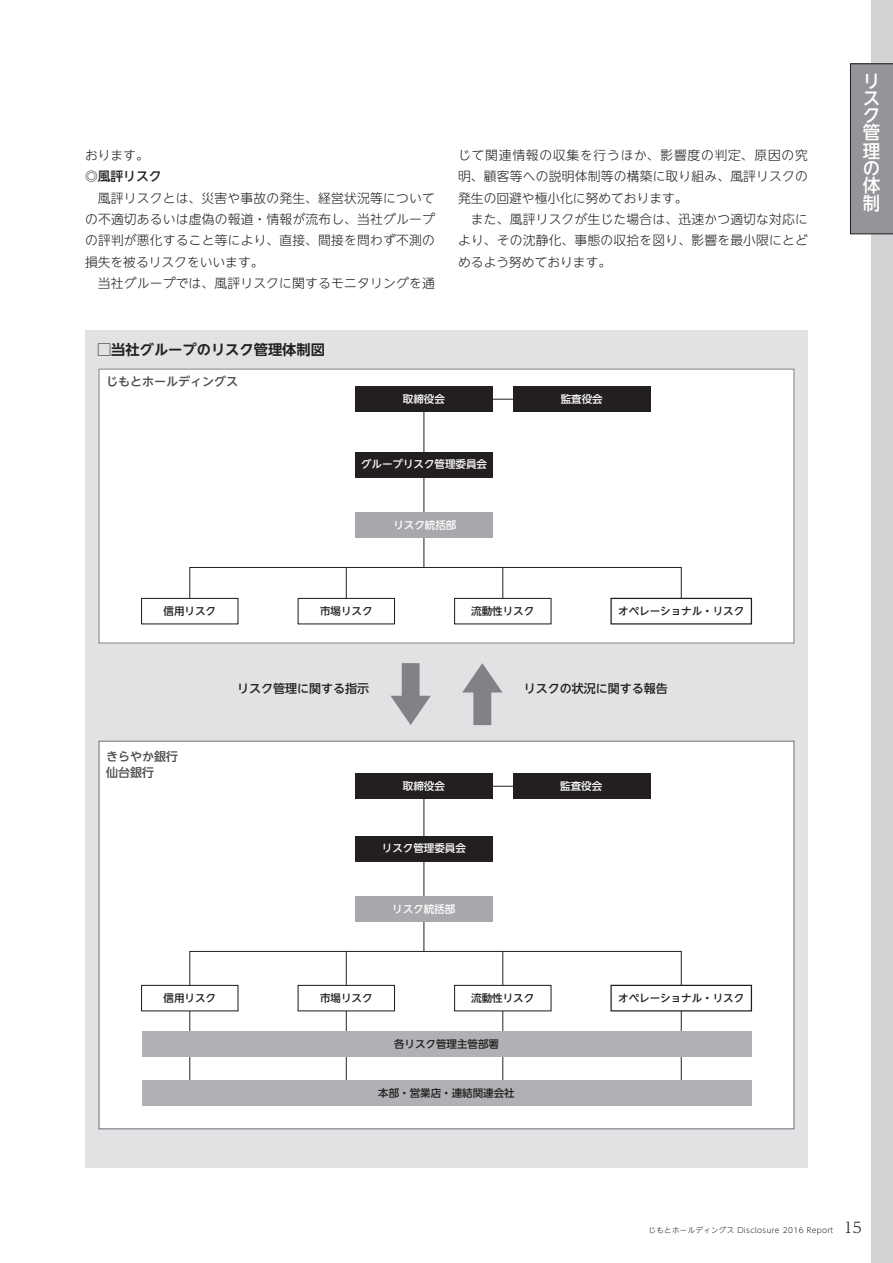
<style>
.page{position:relative;width:893px;height:1263px;background:#fff}
.page>*{position:absolute;margin:0;border:0;box-sizing:border-box;transform-origin:0 0}
.t1{font:500 18px/17.5px "UD Shin Go NT Pro";color:#fff}
.t2{font:700 14.25px "UD Shin Go NT Pro De";color:#231f20}
.t3{font:300 12.75px/21.3px "UD Shin Go NT Pro";letter-spacing:.02em;color:#231f20;text-align:justify}
.t4{font:500 12.75px "UD Shin Go NT Pro";color:#231f20}
.t5{font:500 12px "UD Shin Go NT Pro";color:#231f20}
.t6{font:500 12px/15.9px "UD Shin Go NT Pro";color:#4b4c4d}
.t7{font:500 10.5px "UD Shin Go NT Pro";color:#231f20}
.t8{font:500 10.5px "UD Shin Go NT Pro";color:#fff}
.t9{font:300 7.5px "UD Shin Go NT Pro";letter-spacing:.05em;color:#231f20}
.s1{font-family:"UD Reimin Pro";font-size:14.85px}
</style>
<div class="page">
<div style="left:872px;top:0;width:21px;height:1263px;background:#d1d2d4"></div>
<div style="left:850px;top:64px;width:43px;height:170px;background:#939598"></div>
<div style="left:85px;top:330px;width:723px;height:838px;background:#e1e2e4"></div>
<div style="left:99px;top:369px;width:695px;height:274px;background:#fff"></div>
<div style="left:99px;top:369px;width:695px;height:274px;border:1px solid #808285"></div>
<div style="left:99px;top:741px;width:695px;height:388px;background:#fff"></div>
<hr style="left:424px;top:409px;width:1px;height:158px;background:#231f20">
<hr style="left:346px;top:567px;width:1px;height:50px;background:#231f20">
<hr style="left:502px;top:567px;width:1px;height:50px;background:#231f20">
<div style="left:189px;top:567px;width:492px;height:50px;border:1px solid #231f20"></div>
<hr style="left:434px;top:399px;width:89px;height:1px;background:#231f20">
<div style="left:355px;top:386px;width:138px;height:26px;background:#231f20"></div>
<div style="left:142px;top:598px;width:96px;height:26px;background:#fff"></div>
<div style="left:141px;top:598px;width:98px;height:26px;border:1px solid #231f20"></div>
<div style="left:298px;top:598px;width:96px;height:26px;background:#fff"></div>
<div style="left:298px;top:598px;width:97px;height:26px;border:1px solid #231f20"></div>
<div style="left:455px;top:598px;width:96px;height:26px;background:#fff"></div>
<div style="left:454px;top:598px;width:98px;height:26px;border:1px solid #231f20"></div>
<div style="left:611px;top:598px;width:140px;height:26px;background:#fff"></div>
<div style="left:610px;top:598px;width:142px;height:26px;border:1px solid #231f20"></div>
<div style="left:513px;top:386px;width:138px;height:26px;background:#231f20"></div>
<hr style="left:424px;top:795px;width:1px;height:157px;background:#231f20">
<hr style="left:346px;top:951px;width:1px;height:134px;background:#231f20">
<hr style="left:502px;top:951px;width:1px;height:138px;background:#231f20">
<hr style="left:434px;top:786px;width:89px;height:1px;background:#231f20">
<div style="left:355px;top:773px;width:138px;height:26px;background:#231f20"></div>
<div style="left:141px;top:985px;width:98px;height:26px;border:1px solid #231f20"></div>
<div style="left:142px;top:1031px;width:609px;height:26px;background:#b0b1b5"></div>
<div style="left:142px;top:1080px;width:609px;height:26px;background:#b0b1b5"></div>
<div style="left:298px;top:985px;width:96px;height:26px;background:#fff"></div>
<div style="left:298px;top:985px;width:97px;height:26px;border:1px solid #231f20"></div>
<div style="left:455px;top:985px;width:96px;height:26px;background:#fff"></div>
<div style="left:454px;top:985px;width:98px;height:26px;border:1px solid #231f20"></div>
<div style="left:610px;top:985px;width:142px;height:26px;border:1px solid #231f20"></div>
<div style="left:355px;top:836px;width:138px;height:25px;background:#231f20"></div>
<div style="left:355px;top:896px;width:138px;height:26px;background:#a8a9ad"></div>
<div style="left:513px;top:773px;width:138px;height:26px;background:#231f20"></div>
<svg style="left:391px;top:663px;width:40px;height:62px"></svg>
<svg style="left:462px;top:663px;width:40px;height:62px"></svg>
<div style="left:355px;top:452px;width:138px;height:25px;background:#231f20"></div>
<div style="left:355px;top:512px;width:138px;height:25px;background:#a8a9ad"></div>
<p class="t3" style="left:85px;top:144px;width:65px">おります。</p>
<p class="t4" style="left:85px;top:166px;width:78px">◎風評リスク</p>
<p class="t3" style="left:85px;top:187px;width:351px;text-indent:13px">風評リスクとは、災害や事故の発生、経営状況等についての不適切あるいは虚偽の報道・情報が流布し、当社グループの評判が悪化すること等により、直接、間接を問わず不測の損失を被るリスクをいいます。</p>
<p class="t3" style="left:98px;top:272px;width:339px">当社グループでは、風評リスクに関するモニタリングを通</p>
<p class="t3" style="left:458px;top:144px;width:351px">じて関連情報の収集を行うほか、影響度の判定、原因の究明、顧客等への説明体制等の構築に取り組み、風評リスクの発生の回避や極小化に努めております。</p>
<p class="t3" style="left:458px;top:208px;width:351px;text-indent:13px">また、風評リスクが生じた場合は、迅速かつ適切な対応により、その沈静化、事態の収拾を図り、影響を最小限にとどめるよう努めております。</p>
<p class="t2" style="left:97px;top:338px;width:229px">□当社グループのリスク管理体制図</p>
<p class="t6" style="left:106px;top:373px;width:133px">じもとホールディングス</p>
<p class="t8" style="left:403px;top:391px;width:43px">取締役会</p>
<p class="t8" style="left:561px;top:391px;width:43px">監査役会</p>
<p class="t8" style="left:361px;top:456px;width:127px">グループリスク管理委員会</p>
<p class="t8" style="left:393px;top:516px;width:64px">リスク統括部</p>
<p class="t7" style="left:164px;top:603px;width:54px">信用リスク</p>
<p class="t7" style="left:320px;top:603px;width:54px">市場リスク</p>
<p class="t7" style="left:471px;top:603px;width:64px">流動性リスク</p>
<p class="t7" style="left:618px;top:603px;width:127px">オペレーショナル・リスク</p>
<p class="t6" style="left:106px;top:748px;width:73px">きらやか銀行仙台銀行</p>
<p class="t5" style="left:237px;top:679px;width:133px">リスク管理に関する指示</p>
<p class="t5" style="left:524px;top:679px;width:145px">リスクの状況に関する報告</p>
<p class="t8" style="left:403px;top:778px;width:43px">取締役会</p>
<p class="t8" style="left:382px;top:840px;width:86px">リスク管理委員会</p>
<p class="t8" style="left:392px;top:900px;width:64px">リスク統括部</p>
<p class="t8" style="left:560px;top:777px;width:43px">監査役会</p>
<p class="t7" style="left:164px;top:989px;width:54px">信用リスク</p>
<p class="t7" style="left:320px;top:989px;width:54px">市場リスク</p>
<p class="t7" style="left:471px;top:989px;width:64px">流動性リスク</p>
<p class="t7" style="left:618px;top:989px;width:127px">オペレーショナル・リスク</p>
<p class="t7" style="left:394px;top:1036px;width:106px">各リスク管理主管部署</p>
<p class="t7" style="left:378px;top:1084px;width:138px">本部・営業店・連結関連会社</p>
<h1 class="t1" style="left:863px;top:72px;width:19px">リスク管理の体制</h1>
<p class="t9" style="left:649px;top:1224px;width:215px">じもとホールディングス Disclosure 2016 Report <span class="s1">15</span></p>
</div>
